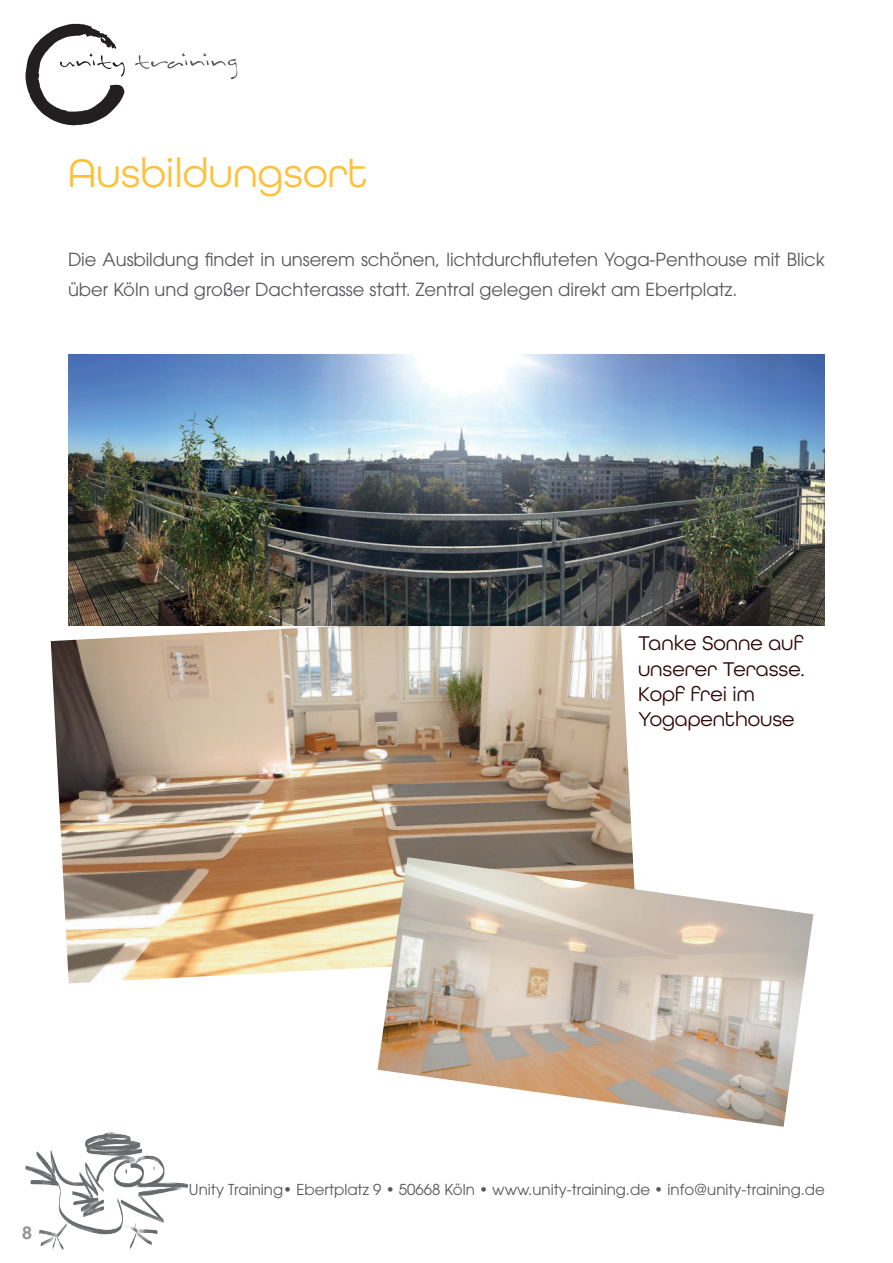
<style>
.page{position:relative;width:893px;height:1263px;background:#fff}
.page>*{position:absolute;margin:0;border:0;box-sizing:border-box;transform-origin:0 0}
.t1{font:42px "All Round Gothic";color:#fec13b}
.t2{font:21px/25.2px "All Round Gothic";color:#2c0506}
.t3{font:18px/30px "ITC Avant Garde Pro";color:#57585a}
.t4{font:700 18px "Helvetica";color:#939598}
.t5{font:15px "ITC Avant Garde Pro";color:#57585a}
</style>
<div class="page">
<svg style="left:26px;top:24px;width:99px;height:101px"></svg>
<svg style="left:135px;top:53px;width:102px;height:26px"></svg>
<img style="left:25px;top:1132px;width:164px;height:118px">
<img style="left:51px;top:625px;width:587px;height:358px">
<img style="left:378px;top:857px;width:435px;height:270px">
<img style="left:68px;top:355px;width:757px;height:270px">
<h1 class="t1" style="left:68px;top:148px;width:301px">Ausbildungsort</h1>
<p class="t3" style="left:68px;top:244px;width:758px">Die Ausbildung findet in unserem schönen, lichtdurchfluteten Yoga-Penthouse mit Blick über Köln und großer Dachterasse statt. Zentral gelegen direkt am Ebertplatz.</p>
<p class="t2" style="left:638px;top:630px;width:169px">Tanke Sonne auf unserer Terasse.<br>Kopf frei im<br>Yogapenthouse</p>
<p class="t4" style="left:22px;top:1222px;width:12px">8</p>
<p class="t5" style="left:189px;top:1180px;width:637px">Unity Training• Ebertplatz 9 • 50668 Köln • www.unity-training.de • info@unity-training.de</p>
</div>
